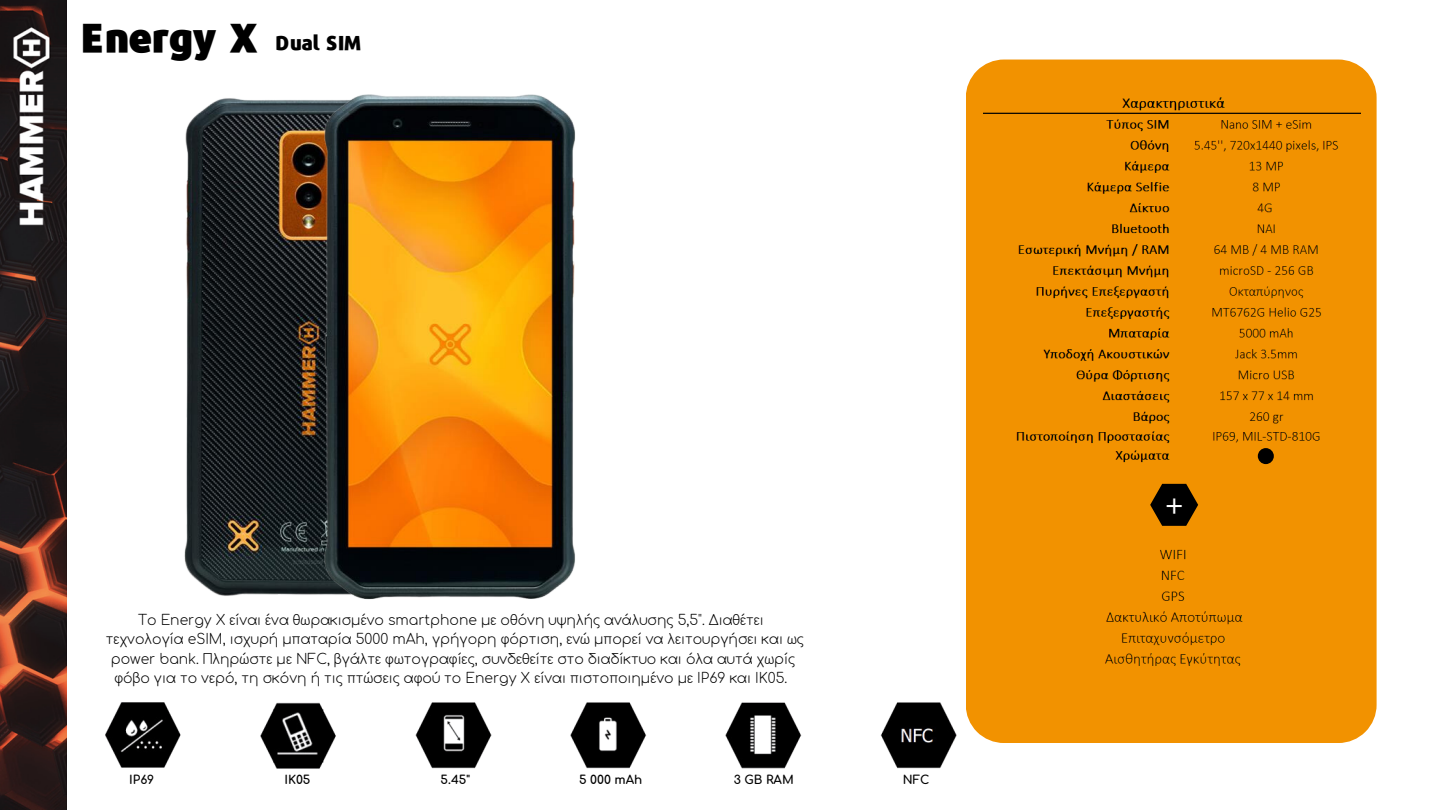
<style>
.page{position:relative;width:1440px;height:810px;background:#fff}
.page>*{position:absolute;margin:0;border:0;box-sizing:border-box;transform-origin:0 0}
.t1{font:900 40px "Repo";color:#000}
.t2{font:30.4px "Century Gothic";color:#fff}
.t3{font:900 20px "Repo";color:#000}
.t4{font:300 14px/19.5px "Comfortaa";color:#000;text-align:center}
.t5{font:700 12px "Comfortaa";color:#000}
</style>
<div class="page">
<img style="left:0;top:0;width:66px;height:810px">
<div style="left:966px;top:60px;width:411px;height:683px;background:#f29200"></div>
<img style="left:184px;top:98px;width:125px;height:498px">
<img style="left:309px;top:94px;width:267px;height:506px">
<img style="left:984px;top:83px;width:376px;height:601px">
<svg style="left:1150px;top:484px;width:48px;height:42px"></svg>
<img style="left:105px;top:702px;width:852px;height:67px">
<div style="left:1258px;top:448px;width:16px;height:16px;background:#000;border-radius:50%"></div>
<p class="t1" style="left:81px;top:9px;width:179px">Energy X</p>
<p class="t3" style="left:276px;top:30px;width:88px">Dual SIM</p>
<p class="t4" style="left:106px;top:610px;width:700px">Το Energy X είναι ένα θωρακισμένο smartphone με οθόνη υψηλής ανάλυσης 5,5". Διαθέτει τεχνολογία eSIM, ισχυρή μπαταρία 5000 mAh, γρήγορη φόρτιση, ενώ μπορεί να λειτουργήσει και ως power bank. Πληρώστε με NFC, βγάλτε φωτογραφίες, συνδεθείτε στο διαδίκτυο και όλα αυτά χωρίς φόβο για το νερό, τη σκόνη ή τις πτώσεις αφού το Energy X είναι πιστοποιημένο με IP69 και IK05.</p>
<p class="t5" style="left:129px;top:773px;width:27px">IP69</p>
<p class="t5" style="left:284px;top:773px;width:28px">IK05</p>
<p class="t5" style="left:441px;top:773px;width:31px">5.45''</p>
<p class="t5" style="left:579px;top:773px;width:65px">5 000 mAh</p>
<p class="t5" style="left:734px;top:773px;width:62px">3 GB RAM</p>
<p class="t5" style="left:903px;top:773px;width:28px">NFC</p>
<p class="t2" style="left:1165px;top:483px;width:20px">+</p>
</div>
